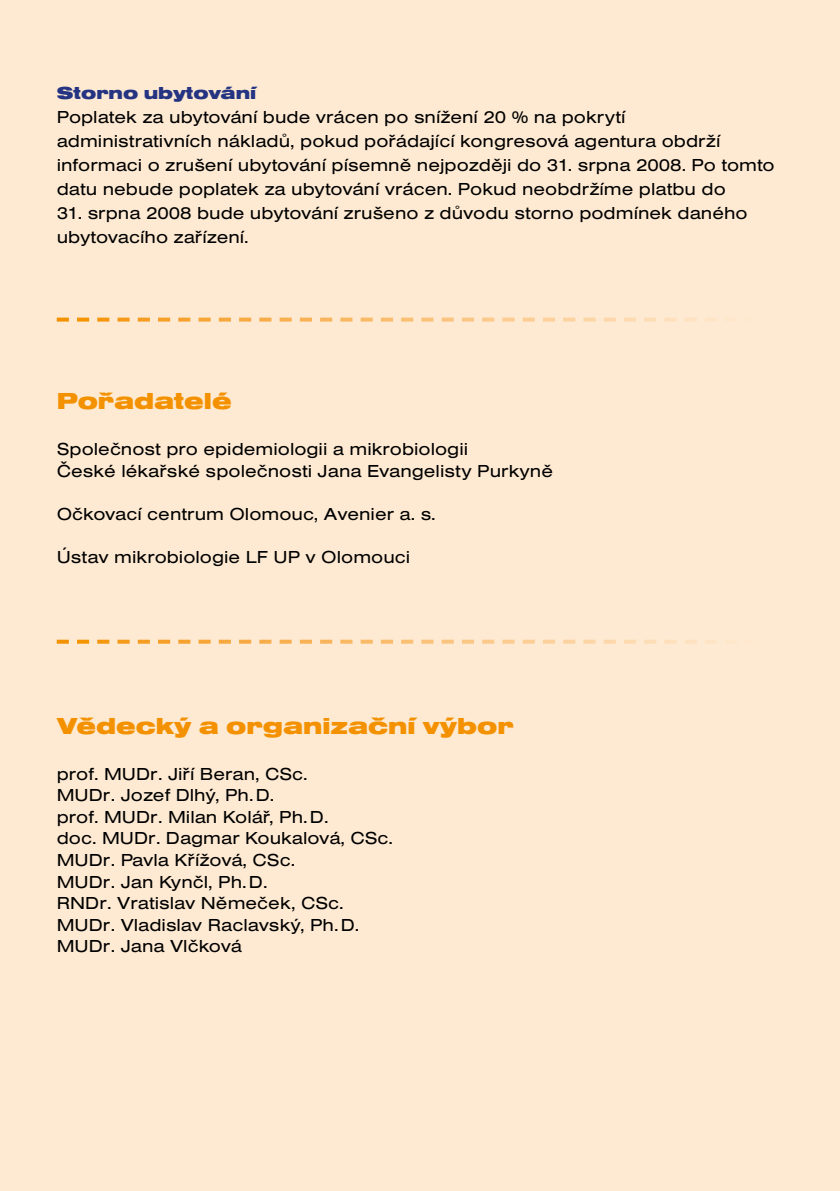
<style>
.page{position:relative;width:840px;height:1191px;background:#fff}
.page>*{position:absolute;margin:0;border:0;box-sizing:border-box;transform-origin:0 0}
.t1{font:900 expanded 24px "Nimbus San TCE";color:#f39100}
.t2{font:expanded 18px/21.6px "Nimbus San TCE";color:#000}
.t3{font:900 expanded 18px "Nimbus San TCE";color:#253482}
</style>
<div class="page">
<div style="left:0;top:0;width:839px;height:1191px;background:#feead2"></div>
<svg style="left:57px;top:317px;width:660px;height:4px"></svg>
<svg style="left:57px;top:639px;width:660px;height:4px"></svg>
<p class="t3" style="left:57px;top:83px;width:201px">Storno ubytování</p>
<p class="t2" style="left:57px;top:105px;width:719px;line-height:24px">Poplatek za ubytování bude vrácen po snížení 20 % na pokrytí administrativních nákladů, pokud pořádající kongresová agentura obdrží informaci o zrušení ubytování písemně nejpozději do 31. srpna 2008. Po tomto datu nebude poplatek za ubytování vrácen. Pokud neobdržíme platbu do</p>
<p class="t2" style="left:57px;top:201px;width:692px;line-height:24px">31. srpna 2008 bude ubytování zrušeno z důvodu storno podmínek daného ubytovacího zařízení.</p>
<h1 class="t1" style="left:57px;top:388px;width:176px">Pořadatelé</h1>
<p class="t2" style="left:57px;top:438px;width:497px">Společnost pro epidemiologii a mikrobiologii<br>České lékařské společnosti Jana Evangelisty Purkyně</p>
<p class="t2" style="left:57px;top:503px;width:380px">Očkovací centrum Olomouc, Avenier a. s.</p>
<p class="t2" style="left:57px;top:546px;width:355px">Ústav mikrobiologie LF UP v Olomouci</p>
<h1 class="t1" style="left:57px;top:712px;width:458px">Vědecký a organizační výbor</h1>
<p class="t2" style="left:57px;top:763px;width:338px">prof. MUDr. Jiří Beran, CSc.<br>MUDr. Jozef Dlhý, Ph.D.<br>prof. MUDr. Milan Kolář, Ph.D.<br>doc. MUDr. Dagmar Koukalová, CSc.<br>MUDr. Pavla Křížová, CSc.<br>MUDr. Jan Kynčl, Ph.D.<br>RNDr. Vratislav Němeček, CSc.<br>MUDr. Vladislav Raclavský, Ph.D.<br>MUDr. Jana Vlčková</p>
</div>
